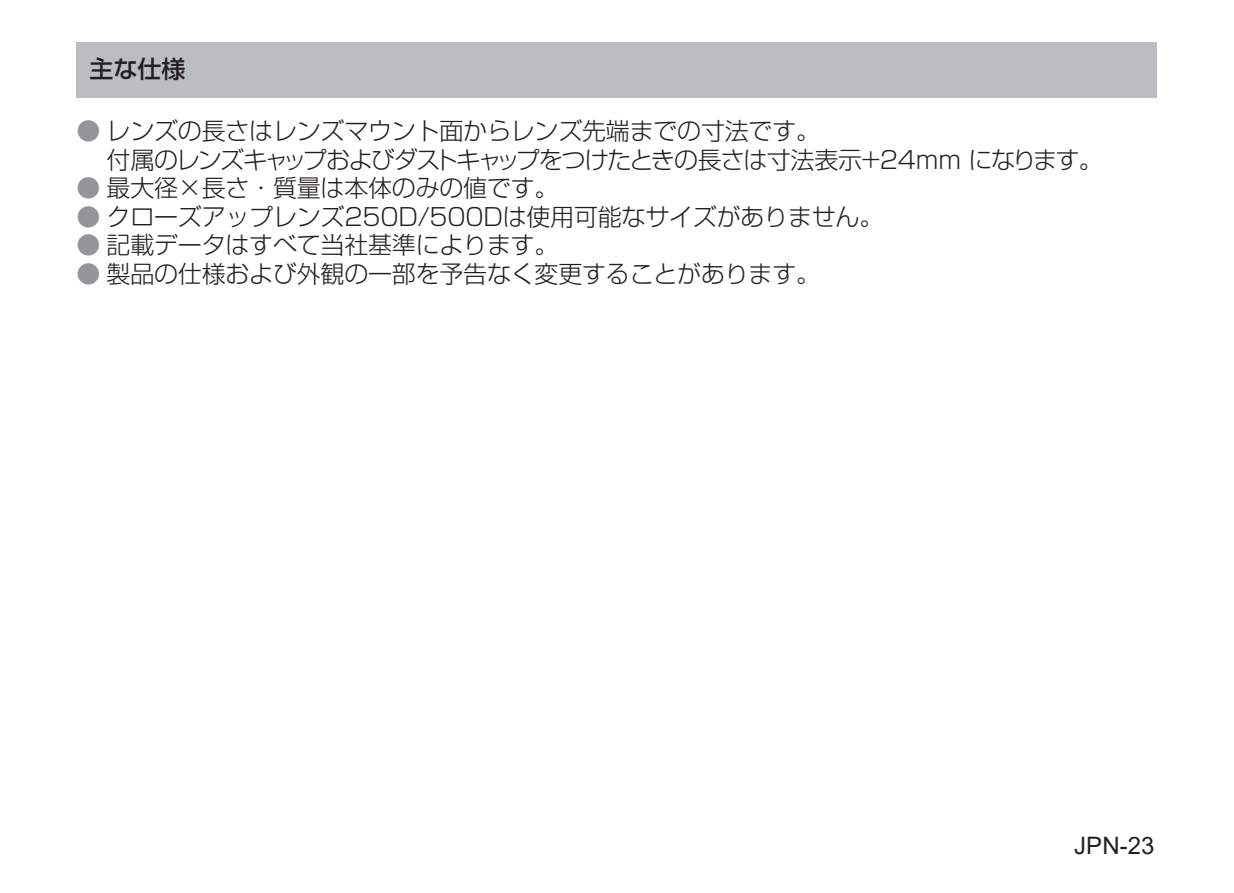
<style>
.page{position:relative;width:1234px;height:893px;background:#fff}
.page>*{position:absolute;margin:0;border:0;box-sizing:border-box;transform-origin:0 0}
.t1{font:300 24px/28.5px "Shin Go Pro";letter-spacing:-.01em;color:#231f20}
.t2{font:24px "Arial";color:#231f20}
.t3{font:500 24px "Shin Go Pro";color:#231f20}
.s1{color:#939598}
</style>
<div class="page">
<div style="left:77px;top:43px;width:1080px;height:55px;background:#bcbdc0"></div>
<p class="t3" style="left:89px;top:49px;width:98px">主な仕様</p>
<p class="t1" style="left:107px;top:114px;width:997px;text-indent:-30px"><span class="s1">●</span> レンズの長さはレンズマウント面からレンズ先端までの寸法です。<br>付属のレンズキャップおよびダストキャップをつけたときの長さは寸法表示+24mm になります。</p>
<p class="t1" style="left:77px;top:171px;width:483px"><span class="s1">●</span> 最大径×長さ・質量は本体のみの値です。</p>
<p class="t1" style="left:77px;top:199px;width:808px"><span class="s1">●</span> クローズアップレンズ250D/500Dは使用可能なサイズがありません。</p>
<p class="t1" style="left:77px;top:228px;width:483px"><span class="s1">●</span> 記載データはすべて当社基準によります。</p>
<p class="t1" style="left:77px;top:256px;width:745px"><span class="s1">●</span> 製品の仕様および外観の一部を予告なく変更することがあります。</p>
<p class="t2" style="left:1074px;top:829px;width:82px">JPN-23</p>
</div>
